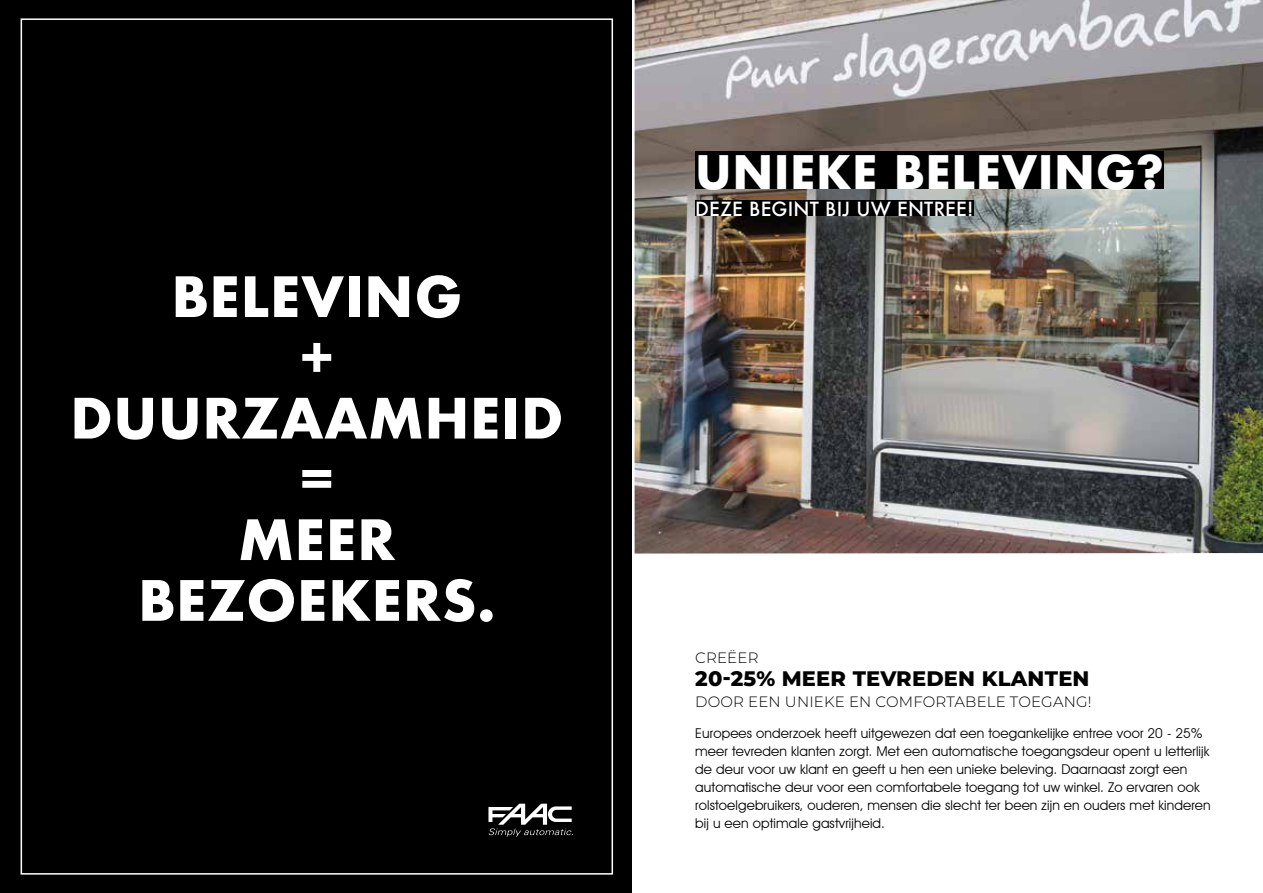
<style>
.page{position:relative;width:1263px;height:893px;background:#fff}
.page>*{position:absolute;margin:0;border:0;box-sizing:border-box;transform-origin:0 0}
.t1{font:700 54px/60.8px "Futura";letter-spacing:.01em;color:#fff;text-align:center}
.t2{font:700 44.85px "Futura";letter-spacing:.01em;color:#fff}
.t3{font:800 21px "Montserrat";letter-spacing:.01em;color:#000}
.t4{font:500 19.05px "Futura";letter-spacing:.01em;color:#fff}
.t5{font:300 15px "Montserrat";letter-spacing:.01em;color:#000}
.t6{font:13.5px/18px "Avant Garde IT Cby BT";letter-spacing:.01em;color:#000}
</style>
<div class="page">
<div style="left:0;top:0;width:631px;height:893px;background:#000"></div>
<svg style="left:488px;top:804px;width:85px;height:33px"></svg>
<img style="left:634px;top:0;width:629px;height:554px">
<div style="left:695px;top:200px;width:278px;height:16px;background:#000"></div>
<div style="left:695px;top:151px;width:469px;height:38px;background:#000"></div>
<h1 class="t1" style="left:70px;top:266px;width:495px">BELEVING<br>+<br>DUURZAAMHEID =<br>MEER<br>BEZOEKERS.</h1>
<h2 class="t2" style="left:695px;top:139px;width:470px">UNIEKE BELEVING?</h2>
<h3 class="t4" style="left:695px;top:196px;width:280px">DEZE BEGINT BIJ UW ENTREE!</h3>
<p class="t5" style="left:695px;top:647px;width:65px">CREËER</p>
<h3 class="t3" style="left:695px;top:663px;width:396px">20-25% MEER TEVREDEN KLANTEN</h3>
<p class="t5" style="left:695px;top:692px;width:398px">DOOR EEN UNIEKE EN COMFORTABELE TOEGANG!</p>
<p class="t6" style="left:695px;top:724px;width:517px">Europees onderzoek heeft uitgewezen dat een toegankelijke entree voor 20 - 25% meer tevreden klanten zorgt. Met een automatische toegangsdeur opent u letterlijk de deur voor uw klant en geeft u hen een unieke beleving. Daarnaast zorgt een automatische deur voor een comfortabele toegang tot uw winkel. Zo ervaren ook rolstoelgebruikers, ouderen, mensen die slecht ter been zijn en ouders met kinderen bij u een optimale gastvrijheid.</p>
</div>
